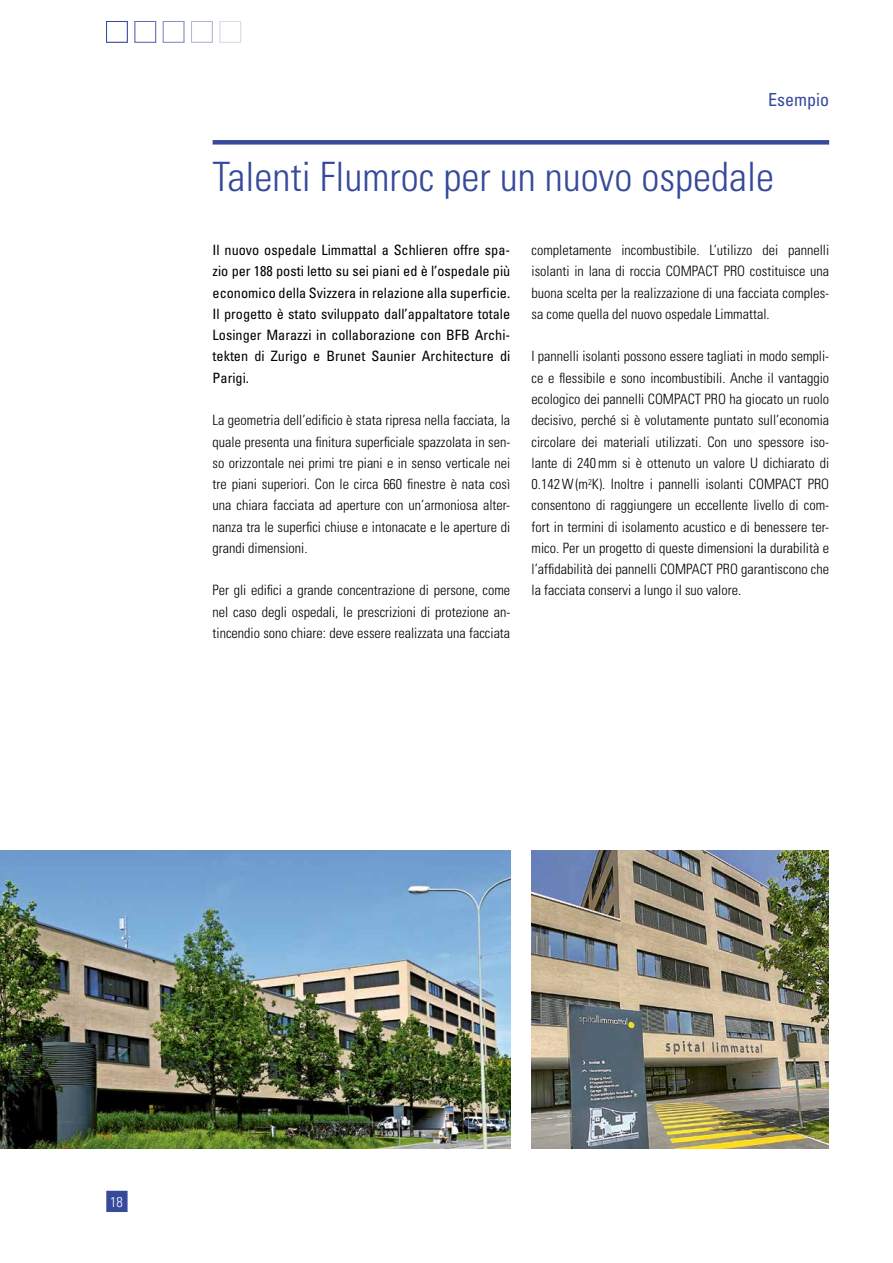
<style>
.page{position:relative;width:893px;height:1263px;background:#fff}
.page>*{position:absolute;margin:0;border:0;box-sizing:border-box;transform-origin:0 0}
.t1{font:300 condensed 40.5px "Univers LT Std";color:#36499b}
.t2{font:condensed 18px "Univers LT Std";color:#36499b}
.t3{font:300 condensed 14.25px/21.3px "Univers LT Std";color:#000;text-align:justify}
.t4{font:condensed 14.25px/21.3px "Univers LT Std";color:#000;text-align:justify}
.t5{font:300 condensed 14.25px "Univers LT Std";color:#fff}
</style>
<div class="page">
<div style="left:106px;top:1191px;width:22px;height:21px;background:#36499b;border:2px solid #36499b"></div>
<div style="left:220px;top:21px;width:21px;height:22px;border:1px solid #d7dbeb"></div>
<div style="left:191px;top:21px;width:22px;height:22px;border:1px solid #afb6d7"></div>
<div style="left:163px;top:21px;width:21px;height:22px;border:1px solid #8792c3"></div>
<div style="left:135px;top:21px;width:21px;height:22px;border:1px solid #5e6eaf"></div>
<div style="left:106px;top:21px;width:22px;height:22px;border:1px solid #36499b"></div>
<img style="left:0;top:850px;width:510px;height:298px">
<div style="left:213px;top:140px;width:616px;height:5px;background:#36499b"></div>
<img style="left:531px;top:850px;width:297px;height:298px">
<p class="t2" style="left:768px;top:88px;width:62px">Esempio</p>
<h1 class="t1" style="left:213px;top:153px;width:563px">Talenti Flumroc per un nuovo ospedale</h1>
<p class="t4" style="left:213px;top:239px;width:299px">Il nuovo ospedale Limmattal a Schlieren offre spa&shy;zio per 188 posti letto su sei piani ed è l’ospedale più economico della Svizzera in relazione alla superficie.<br>Il progetto è stato sviluppato dall’appaltatore totale Losinger Marazzi in collaborazione con BFB Archi&shy;tekten di Zurigo e Brunet Saunier Architecture di Parigi.</p>
<p class="t3" style="left:213px;top:410px;width:299px">La geometria dell’edificio è stata ripresa nella facciata, la quale presenta una finitura superficiale spazzolata in sen&shy;so orizzontale nei primi tre piani e in senso verticale nei tre piani superiori. Con le circa 660 finestre è nata così una chiara facciata ad aperture con un’armoniosa alter&shy;nanza tra le superfici chiuse e intonacate e le aperture di grandi dimensioni.</p>
<p class="t3" style="left:213px;top:580px;width:299px">Per gli edifici a grande concentrazione di persone, come nel caso degli ospedali, le prescrizioni di protezione an&shy;tincendio sono chiare: deve essere realizzata una facciata</p>
<p class="t3" style="left:531px;top:239px;width:299px">completamente incombustibile. L’utilizzo dei pannelli isolanti in lana di roccia COMPACT PRO costituisce una buona scelta per la realizzazione di una facciata comples&shy;sa come quella del nuovo ospedale Limmattal.</p>
<p class="t3" style="left:531px;top:346px;width:299px">I pannelli isolanti possono essere tagliati in modo sempli&shy;ce e flessibile e sono incombustibili. Anche il vantaggio ecologico dei pannelli COMPACT PRO ha giocato un ruolo decisivo, perché si è volutamente puntato sull’economia circolare dei materiali utilizzati. Con uno spessore iso&shy;lante di 240mm si è ottenuto un valore U dichiarato di 0.142W(m<sup>2</sup>K). Inoltre i pannelli isolanti COMPACT PRO consentono di raggiungere un eccellente livello di com&shy;fort in termini di isolamento acustico e di benessere ter&shy;mico. Per un progetto di queste dimensioni la durabilità e l’affidabilità dei pannelli COMPACT PRO garantiscono che la facciata conservi a lungo il suo valore.</p>
<p class="t5" style="left:110px;top:1193px;width:14px">18</p>
</div>
